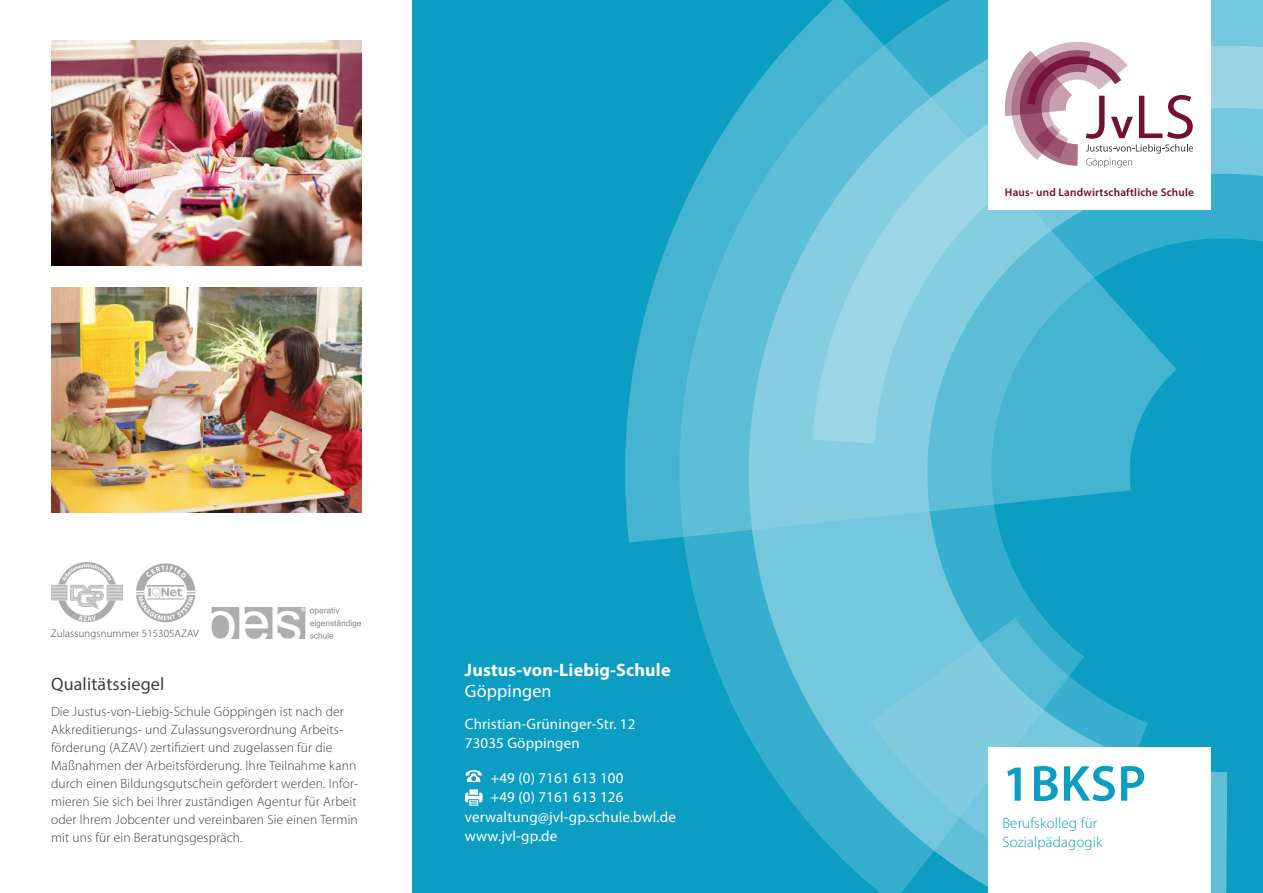
<style>
.page{position:relative;width:1263px;height:893px;background:#fff}
.page>*{position:absolute;margin:0;border:0;box-sizing:border-box;transform-origin:0 0}
.t1{font:600 51px "Myriad Pro";letter-spacing:.01em;color:#0c9dc3}
.t2{font:700 18px "Myriad Pro";letter-spacing:.01em;color:#fff}
.t3{font:18px "Myriad Pro";letter-spacing:.01em;color:#3e3e3f}
.t4{font:18px "Myriad Pro";letter-spacing:.01em;color:#fff}
.t5{font:15px/19.5px "Myriad Pro";letter-spacing:.01em;color:#fff}
.t6{font:300 15px/19.5px "Myriad Pro";letter-spacing:.01em;color:#0c9dc3}
.t7{font:300 13.5px/18px "Myriad Pro";letter-spacing:.01em;color:#3e3e3f}
.t8{font:600 11.25px "Myriad Pro";letter-spacing:.015em;color:#740d35}
.t9{font:300 10.95px "Myriad Pro";letter-spacing:.01em;color:#3e3e3f}
</style>
<div class="page">
<div style="left:412px;top:0;width:851px;height:893px;background:#0c9dc3"></div>
<svg style="left:625px;top:57px;width:603px;height:836px"></svg>
<svg style="left:778px;top:0;width:485px;height:507px"></svg>
<div style="left:988px;top:0;width:223px;height:209px;background:#fff"></div>
<div style="left:988px;top:748px;width:223px;height:145px;background:#fff"></div>
<svg style="left:1005px;top:42px;width:188px;height:126px"></svg>
<img style="left:51px;top:562px;width:72px;height:59px">
<img style="left:136px;top:563px;width:60px;height:60px">
<img style="left:211px;top:607px;width:149px;height:32px">
<svg style="left:465px;top:769px;width:18px;height:37px"></svg>
<img style="left:51px;top:40px;width:310px;height:226px">
<img style="left:51px;top:287px;width:310px;height:225px">
<p class="t9" style="left:51px;top:627px;width:149px">Zulassungsnummer 515305AZAV</p>
<h2 class="t3" style="left:51px;top:673px;width:115px">Qualitätssiegel</h2>
<p class="t7" style="left:51px;top:703px;width:308px">Die Justus-von-Liebig-Schule Göppingen ist nach der Akkreditierungs- und Zulassungsverordnung Arbeits&shy;förderung (AZAV) zertifiziert und zugelassen für die Maßnahmen der Arbeitsförderung. Ihre Teilnahme kann durch einen Bildungsgutschein gefördert werden. Infor&shy;mieren Sie sich bei Ihrer zuständigen Agentur für Arbeit oder Ihrem Jobcenter und vereinbaren Sie einen Termin mit uns für ein Beratungsgespräch.</p>
<h2 class="t2" style="left:465px;top:658px;width:207px">Justus-von-Liebig-Schule</h2>
<h2 class="t4" style="left:465px;top:680px;width:88px">Göppingen</h2>
<p class="t5" style="left:465px;top:714px;width:172px">Christian-Grüninger-Str. 12<br>73035 Göppingen</p>
<p class="t5" style="left:490px;top:768px;width:135px">+49 (0) 7161 613 100</p>
<p class="t5" style="left:490px;top:787px;width:135px">+49 (0) 7161 613 126</p>
<p class="t5" style="left:465px;top:807px;width:213px">verwaltung@jvl-gp.schule.bwl.de</p>
<p class="t5" style="left:465px;top:826px;width:94px">www.jvl-gp.de</p>
<p class="t8" style="left:1005px;top:185px;width:191px">Haus- und Landwirtschaftliche Schule</p>
<h1 class="t1" style="left:1002px;top:751px;width:145px">1BKSP</h1>
<p class="t6" style="left:1002px;top:813px;width:101px">Berufskolleg für<br>Sozialpädagogik</p>
</div>
